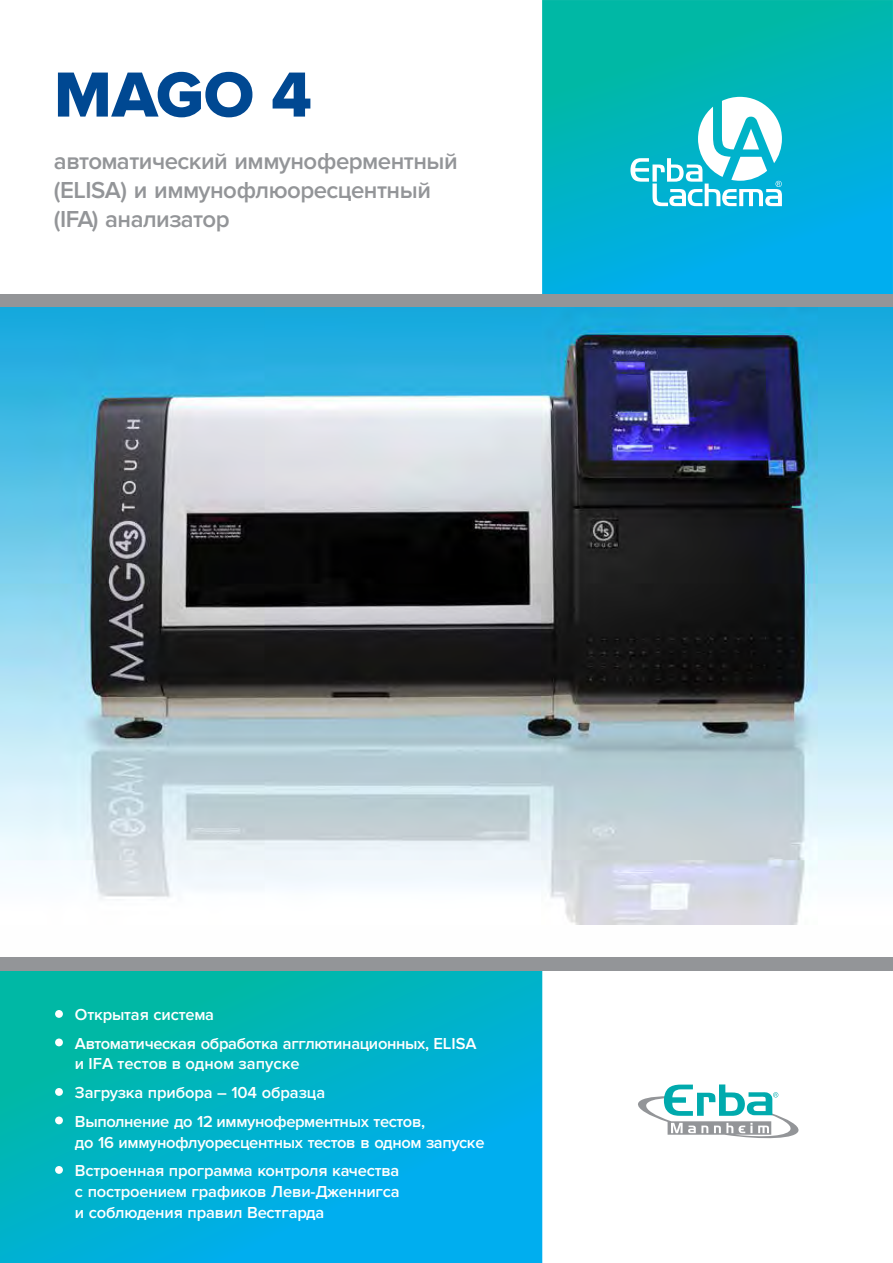
<style>
.page{position:relative;width:893px;height:1263px;background:#fff}
.page>*{position:absolute;margin:0;border:0;box-sizing:border-box;transform-origin:0 0}
.t1{font:66px "Proxima Nova Extrabld";color:#004892}
.t2{font:600 24px/28.8px "Proxima Nova";letter-spacing:-.02em;color:#939598}
.t3{font:600 16.5px/28.5px "Proxima Nova";letter-spacing:-.02em;color:#fff}
</style>
<div class="page">
<svg style="left:0;top:971px;width:542px;height:292px;background:#00b2cc"></svg>
<svg style="left:542px;top:0;width:351px;height:295px;background:#00b2c7"></svg>
<div style="left:0;top:295px;width:893px;height:13px;background:#939598"></div>
<div style="left:0;top:957px;width:893px;height:14px;background:#939598"></div>
<svg style="left:55px;top:1010px;width:8px;height:8px"></svg>
<svg style="left:55px;top:1039px;width:8px;height:7px"></svg>
<svg style="left:55px;top:1088px;width:8px;height:8px"></svg>
<svg style="left:55px;top:1117px;width:8px;height:7px"></svg>
<svg style="left:55px;top:1166px;width:8px;height:8px"></svg>
<svg style="left:638px;top:1084px;width:161px;height:55px"></svg>
<svg style="left:630px;top:97px;width:152px;height:109px"></svg>
<img style="left:0;top:308px;width:893px;height:617px">
<h1 class="t1" style="left:54px;top:57px;width:259px">MAGO 4</h1>
<h2 class="t2" style="left:54px;top:147px;width:405px">автоматический иммуноферментный (ELISA) и иммунофлюоресцентный (IFA) анализатор</h2>
<p class="t3" style="left:75px;top:1001px;width:403px">Открытая система<br>Автоматическая обработка агглютинационных, ELISA</p>
<p class="t3" style="left:75px;top:1049px;width:352px;line-height:29.1px">и IFA тестов в одном запуске<br>Загрузка прибора – 104 образца<br>Выполнение до 12 иммуноферментных тестов,</p>
<p class="t3" style="left:75px;top:1128px;width:411px">до 16 иммунофлyоресцентных тестов в одном запуске<br>Встроенная программа контроля качества</p>
<p class="t3" style="left:75px;top:1182px;width:326px;line-height:21px">с построением графиков Леви-Дженнигса и соблюдения правил Вестгарда</p>
</div>
